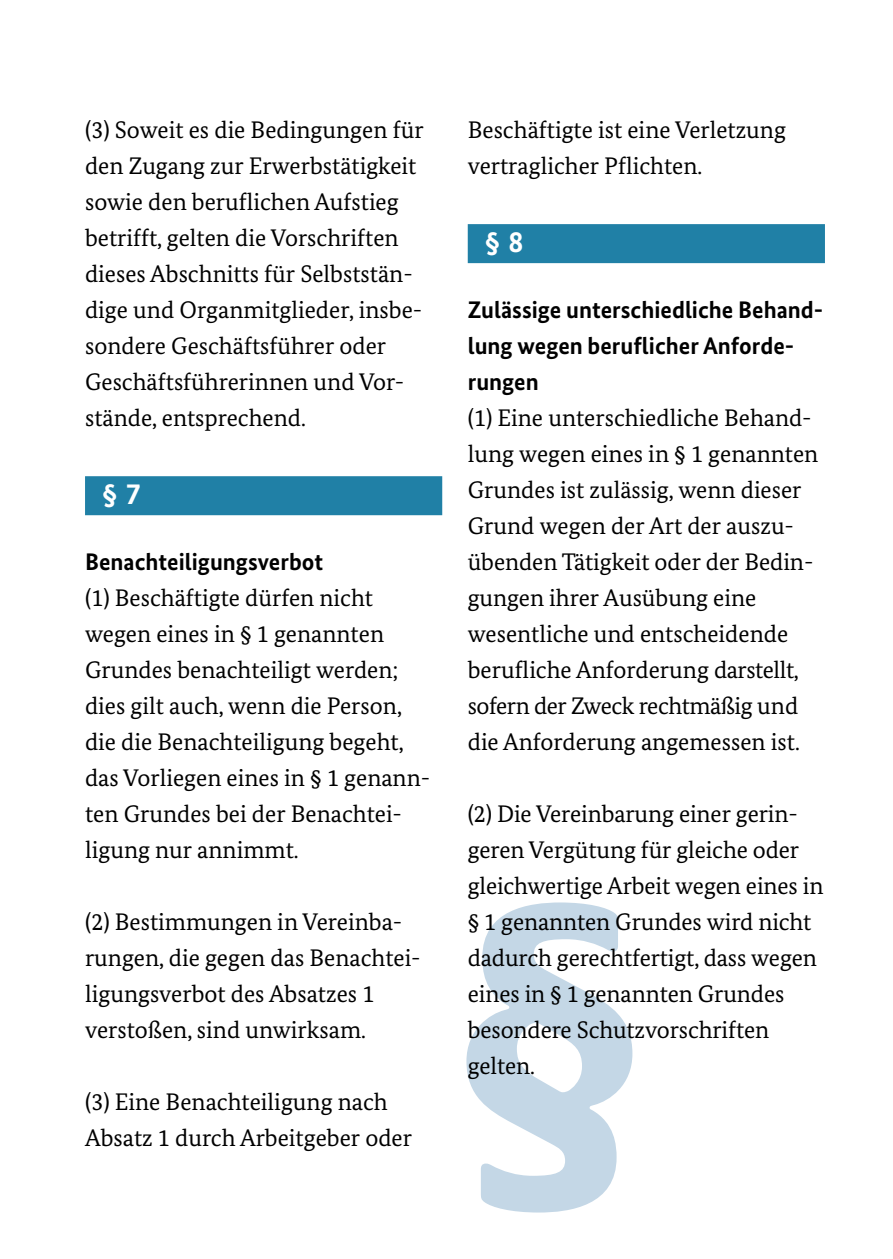
<style>
.page{position:relative;width:893px;height:1259px;background:#fff}
.page>*{position:absolute;margin:0;border:0;box-sizing:border-box;transform-origin:0 0}
.Paragraphen{font:700 30px "Bundes Sans";color:#fff}
.Fließtext_klein{font:24px/36px "Bundes Serif";color:#000}
.t1{font:700 24px/36px "Bundes Sans";color:#000}
</style>
<div class="page">
<svg style="left:466px;top:902px;width:166px;height:310px;fill:#c4d7e6"></svg>
<div style="left:85px;top:476px;width:357px;height:39px;background:#2080a6"></div>
<div style="left:468px;top:224px;width:357px;height:39px;background:#2080a6"></div>
<p class="Fließtext_klein" style="left:85px;top:112px;width:340px">(3) Soweit es die Bedingungen für den Zugang zur Erwerbstätigkeit sowie den beruflichen Aufstieg betrifft, gelten die Vorschriften dieses Abschnitts für Selbststän&shy;dige und Organmitglieder, insbe&shy;sondere Geschäftsführer oder<br>Geschäftsführerinnen und Vor&shy;stände, entsprechend.</p>
<p class="Paragraphen" style="left:102px;top:475px;width:40px">§ 7</p>
<h5 class="t1" style="left:85px;top:544px;width:240px">Benachteiligungsverbot</h5>
<p class="Fließtext_klein" style="left:85px;top:580px;width:347px">(1) Beschäftigte dürfen nicht wegen eines in § 1 genannten<br>Grundes benachteiligt werden; dies gilt auch, wenn die Person, die die Benachteiligung begeht, das Vorliegen eines in § 1 genann&shy;ten Grundes bei der Benachtei&shy;ligung nur annimmt.</p>
<p class="Fließtext_klein" style="left:85px;top:904px;width:334px">(2) Bestimmungen in Vereinba&shy;rungen, die gegen das Benachtei&shy;ligungsverbot des Absatzes 1 verstoßen, sind unwirksam.</p>
<p class="Fließtext_klein" style="left:85px;top:1084px;width:328px">(3) Eine Benachteiligung nach<br>Absatz 1 durch Arbeitgeber oder</p>
<p class="Fließtext_klein" style="left:468px;top:112px;width:320px">Beschäftigte ist eine Verletzung vertraglicher Pflichten.</p>
<p class="Paragraphen" style="left:485px;top:223px;width:40px">§ 8</p>
<h5 class="t1" style="left:468px;top:292px;width:357px">Zulässige unterschiedliche Behand&shy;lung wegen beruflicher Anforde&shy;rungen</h5>
<p class="Fließtext_klein" style="left:468px;top:400px;width:352px">(1) Eine unterschiedliche Behand&shy;lung wegen eines in § 1 genannten<br>Grundes ist zulässig, wenn dieser<br>Grund wegen der Art der auszu&shy;übenden Tätigkeit oder der Bedin&shy;gungen ihrer Ausübung eine wesentliche und entscheidende berufliche Anforderung darstellt, sofern der Zweck rechtmäßig und die Anforderung angemessen ist.</p>
<p class="Fließtext_klein" style="left:468px;top:796px;width:357px">(2) Die Vereinbarung einer gerin&shy;geren Vergütung für gleiche oder gleichwertige Arbeit wegen eines in § 1 genannten Grundes wird nicht dadurch gerechtfertigt, dass wegen eines in § 1 genannten Grundes besondere Schutzvorschriften gelten.</p>
</div>
